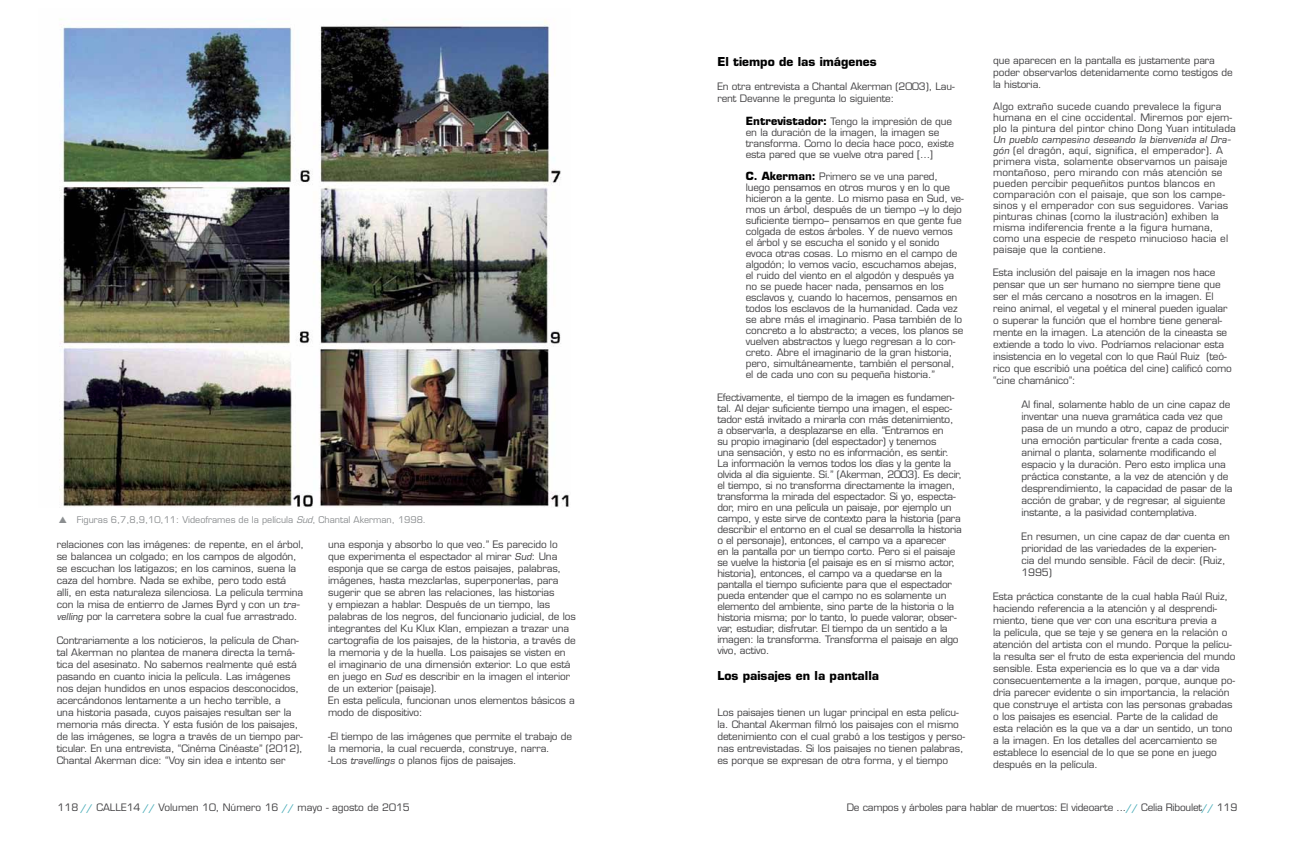
<style>
.page{position:relative;width:1293px;height:845px;background:#fff}
.page>*{position:absolute;margin:0;border:0;box-sizing:border-box;transform-origin:0 0}
.t1{font:700 12px "Eurostile";color:#000}
.t2{font:700 12px "Eurostile";color:#000101}
.t3{font:10px/12px "Eurostile";letter-spacing:-.01em;color:#414042}
.t4{font:10px/11px "Eurostile";letter-spacing:.01em;color:#414042}
.t5{font:italic 10px "Eurostile BQ";letter-spacing:.01em;color:#414042}
.t6{font:9px "Eurostile";color:#8b8e90}
.s1{font-style:italic}
.s2{font-family:"Eurostile BQ";font-style:italic}
.s3{font-weight:700;color:#48acb8}
.s4{font-weight:700;font-size:11px;color:#000}
</style>
<div class="page">
<img style="left:59px;top:19px;width:510px;height:488px">
<p class="t6" style="left:77px;top:514px;width:351px">Figuras 6,7,8,9,10,11: Videoframes de la película <span class="s1">Sud</span>, Chantal Akerman, 1998.</p>
<p class="t3" style="left:57px;top:538px;width:249px">relaciones con las imágenes: de repente, en el árbol, se balancea un colgado; en los campos de algodón, se escuchan los latigazos; en los caminos, suena la caza del hombre. Nada se exhibe, pero todo está allí, en esta naturaleza silenciosa. La película termina con la misa de entierro de James Byrd y con un <span class="s2">tra&shy;velling</span> por la carretera sobre la cual fue arrastrado.</p>
<p class="t3" style="left:57px;top:634px;width:248px">Contrariamente a los noticieros, la película de Chan&shy;tal Akerman no plantea de manera directa la temá&shy;tica del asesinato. No sabemos realmente qué está pasando en cuanto inicia la película. Las imágenes nos dejan hundidos en unos espacios desconocidos, acercándonos lentamente a un hecho terrible, a<br>una historia pasada, cuyos paisajes resultan ser la memoria más directa. Y esta fusión de los paisajes, de las imágenes, se logra a través de un tiempo par&shy;ticular. En una entrevista, “Cinéma Cinéaste” (2012), Chantal Akerman dice: “Voy sin idea e intento ser</p>
<p class="t3" style="left:328px;top:538px;width:249px">una esponja y absorbo lo que veo.” Es parecido lo que experimenta el espectador al mirar <span class="s2">Sud</span>: Una esponja que se carga de estos paisajes, palabras, imágenes, hasta mezclarlas, superponerlas, para sugerir que se abren las relaciones, las historias<br>y empiezan a hablar. Después de un tiempo, las palabras de los negros, del funcionario judicial, de los integrantes del Ku Klux Klan, empiezan a trazar una cartografía de los paisajes, de la historia, a través de la memoria y de la huella. Los paisajes se visten en el imaginario de una dimensión exterior. Lo que está en juego en <span class="s2">Sud</span> es describir en la imagen el interior de un exterior (paisaje).<br>En esta película, funcionan unos elementos básicos a modo de dispositivo:</p>
<p class="t3" style="left:328px;top:730px;width:245px">-El tiempo de las imágenes que permite el trabajo de la memoria, la cual recuerda, construye, narra.<br>-Los <span class="s2">travellings</span> o planos fijos de paisajes.</p>
<p class="t3" style="left:58px;top:801px;width:354px">118 <span class="s3">//</span> CALLE14 <span class="s3">//</span> Volumen 10, Número 16 <span class="s3">//</span> mayo - agosto de 2015</p>
<p class="t2" style="left:717px;top:54px;width:161px">El tiempo de las imágenes</p>
<p class="t3" style="left:717px;top:80px;width:239px">En otra entrevista a Chantal Akerman (2003), Lau&shy;rent Devanne le pregunta lo siguiente:</p>
<p class="t3" style="left:746px;top:116px;width:210px;line-height:11px"><span class="s4">Entrevistador:</span> Tengo la impresión de que en la duración de la imagen, la imagen se transforma. Como lo decía hace poco, existe esta pared que se vuelve otra pared […]</p>
<p class="t3" style="left:746px;top:171px;width:219px;line-height:11px"><span class="s4">C. Akerman:</span> Primero se ve una pared, luego pensamos en otros muros y en lo que hicieron a la gente. Lo mismo pasa en Sud, ve&shy;mos un árbol, después de un tiempo –y lo dejo suficiente tiempo– pensamos en que gente fue colgada de estos árboles. Y de nuevo vemos<br>el árbol y se escucha el sonido y el sonido evoca otras cosas. Lo mismo en el campo de algodón; lo vemos vacío, escuchamos abejas, el ruido del viento en el algodón y después ya no se puede hacer nada, pensamos en los esclavos y, cuando lo hacemos, pensamos en todos los esclavos de la humanidad. Cada vez se abre más el imaginario. Pasa también de lo concreto a lo abstracto; a veces, los planos se vuelven abstractos y luego regresan a lo con&shy;creto. Abre el imaginario de la gran historia, pero, simultáneamente, también el personal, el de cada uno con su pequeña historia.”</p>
<p class="t3" style="left:717px;top:392px;width:246px;line-height:11px">Efectivamente, el tiempo de la imagen es fundamen&shy;tal. Al dejar suficiente tiempo una imagen, el espec&shy;tador está invitado a mirarla con más detenimiento,<br>a observarla, a desplazarse en ella. “Entramos en<br>su propio imaginario (del espectador) y tenemos<br>una sensación, y esto no es información, es sentir.<br>La información la vemos todos los días y la gente la olvida al día siguiente. Sí.” (Akerman, 2003). Es decir, el tiempo, si no transforma directamente la imagen, transforma la mirada del espectador. Si yo, especta&shy;dor, miro en una película un paisaje, por ejemplo un campo, y este sirve de contexto para la historia (para describir el entorno en el cual se desarrolla la historia o el personaje), entonces, el campo va a aparecer<br>en la pantalla por un tiempo corto. Pero si el paisaje se vuelve la historia (el paisaje es en sí mismo actor, historia), entonces, el campo va a quedarse en la pantalla el tiempo suficiente para que el espectador pueda entender que el campo no es solamente un elemento del ambiente, sino parte de la historia o la historia misma; por lo tanto, lo puede valorar, obser&shy;var, estudiar, disfrutar. El tiempo da un sentido a la imagen: la transforma. Transforma el paisaje en algo vivo, activo.</p>
<p class="t1" style="left:717px;top:668px;width:163px">Los paisajes en la pantalla</p>
<p class="t3" style="left:717px;top:707px;width:249px">Los paisajes tienen un lugar principal en esta pelícu&shy;la. Chantal Akerman filmó los paisajes con el mismo detenimiento con el cual grabó a los testigos y perso&shy;nas entrevistadas. Si los paisajes no tienen palabras, es porque se expresan de otra forma, y el tiempo</p>
<p class="t3" style="left:847px;top:801px;width:392px">De campos y árboles para hablar de muertos: El videoarte ...<span class="s3">//</span> Celia Riboulet<span class="s3">//</span> 119</p>
<p class="t3" style="left:993px;top:55px;width:241px">que aparecen en la pantalla es justamente para poder observarlos detenidamente como testigos de la historia.</p>
<p class="t4" style="left:993px;top:101px;width:244px">Algo extraño sucede cuando prevalece la figura humana en el cine occidental. Miremos por ejem&shy;plo la pintura del pintor chino Dong Yuan intitulada</p>
<p class="t5" style="left:993px;top:134px;width:239px">Un pueblo campesino deseando la bienvenida al Dra-</p>
<p class="t4" style="left:993px;top:145px;width:237px"><span class="s2">gón</span> (el dragón, aquí, significa, el emperador). A primera vista, solamente observamos un paisaje montañoso, pero mirando con más atención se pueden percibir pequeñitos puntos blancos en comparación con el paisaje, que son los campe&shy;sinos y el emperador con sus seguidores. Varias pinturas chinas (como la ilustración) exhiben la misma indiferencia frente a la figura humana, como una especie de respeto minucioso hacia el paisaje que la contiene.</p>
<p class="t3" style="left:993px;top:267px;width:240px">Esta inclusión del paisaje en la imagen nos hace pensar que un ser humano no siempre tiene que ser el más cercano a nosotros en la imagen. El reino animal, el vegetal y el mineral pueden igualar o superar la función que el hombre tiene general&shy;mente en la imagen. La atención de la cineasta se extiende a todo lo vivo. Podríamos relacionar esta insistencia en lo vegetal con lo que Raúl Ruiz (teó&shy;rico que escribió una poética del cine) calificó como “cine chamánico”:</p>
<p class="t3" style="left:1021px;top:399px;width:213px">Al final, solamente hablo de un cine capaz de inventar una nueva gramática cada vez que pasa de un mundo a otro, capaz de producir una emoción particular frente a cada cosa, animal o planta, solamente modificando el espacio y la duración. Pero esto implica una práctica constante, a la vez de atención y de desprendimiento, la capacidad de pasar de la acción de grabar, y de regresar, al siguiente instante, a la pasividad contemplativa.</p>
<p class="t3" style="left:1021px;top:531px;width:210px">En resumen, un cine capaz de dar cuenta en prioridad de las variedades de la experien&shy;cia del mundo sensible. Fácil de decir. (Ruiz, 1995)</p>
<p class="t3" style="left:993px;top:591px;width:244px">Esta práctica constante de la cual habla Raúl Ruiz, haciendo referencia a la atención y al desprendi&shy;miento, tiene que ver con una escritura previa a<br>la película, que se teje y se genera en la relación o atención del artista con el mundo. Porque la pelícu&shy;la resulta ser el fruto de esta experiencia del mundo sensible. Esta experiencia es lo que va a dar vida consecuentemente a la imagen, porque, aunque po&shy;dría parecer evidente o sin importancia, la relación que construye el artista con las personas grabadas o los paisajes es esencial. Parte de la calidad de esta relación es la que va a dar un sentido, un tono a la imagen. En los detalles del acercamiento se establece lo esencial de lo que se pone en juego después en la película.</p>
</div>
